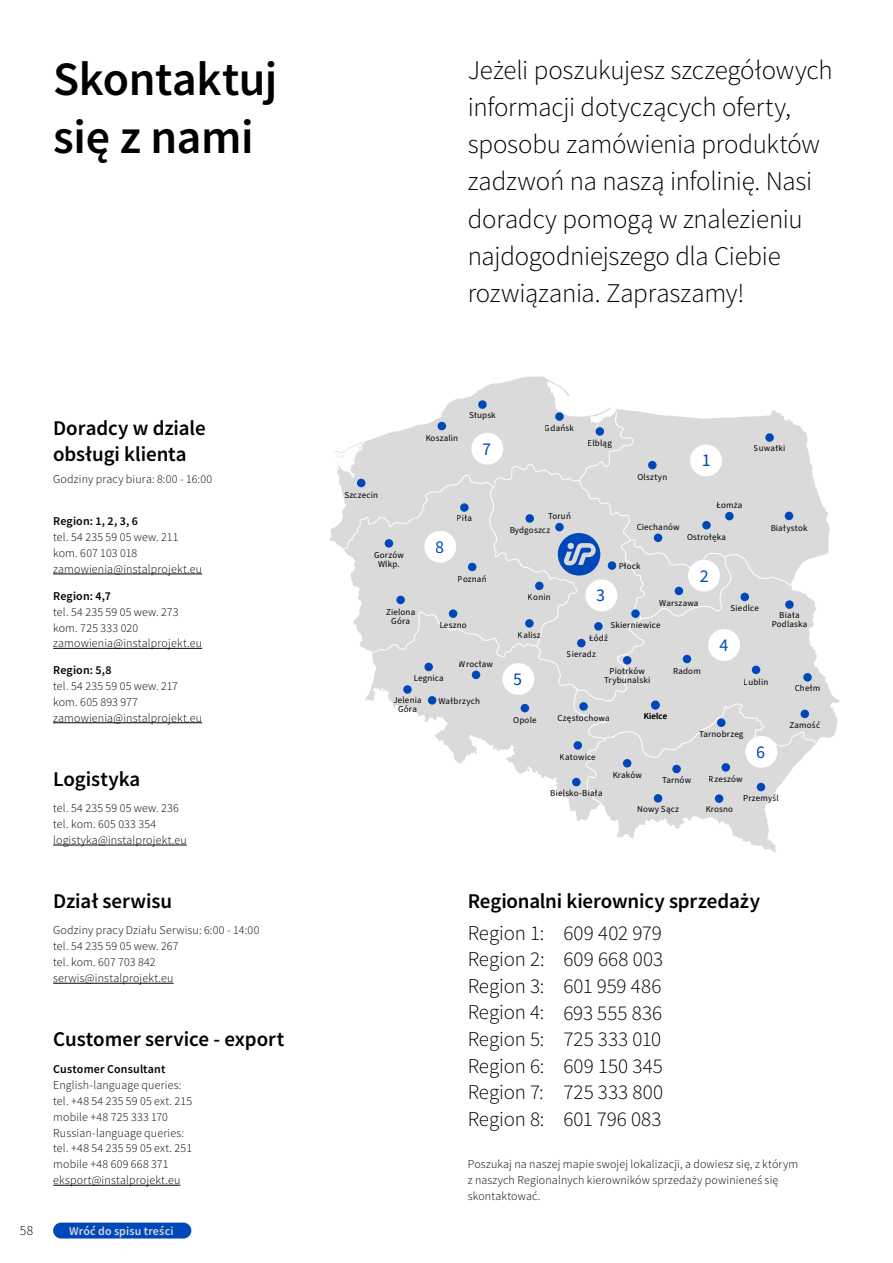
<style>
.page{position:relative;width:893px;height:1263px;background:#fff}
.page>*{position:absolute;margin:0;border:0;box-sizing:border-box;transform-origin:0 0}
.t1{font:48px/58.5px "Source Sans Variable";letter-spacing:-.01em;color:#000}
.t2{font:27px/37.2px "Source Sans Variable";letter-spacing:-.01em;color:#000}
.t3{font:21px/26.5px "Source Sans Variable";letter-spacing:-.005em;color:#000;text-align:justify}
.t4{font:18px "Source Sans Pro";color:#0047ba}
.t5{font:13.5px "Source Sans Variable";color:#000}
.t6{font:12px/15.9px "Source Sans Variable";letter-spacing:.015em;color:#000}
.t7{font:12px "Source Sans Variable";letter-spacing:.01em;color:#dadada}
.t8{font:9px/9px "Source Sans Pro";letter-spacing:.02em;color:#000;text-align:center}
</style>
<div class="page">
<svg style="left:330px;top:376px;width:510px;height:477px"></svg>
<svg style="left:333px;top:393px;width:484px;height:418px"></svg>
<div style="left:651px;top:701px;width:9px;height:9px;background:#0047ba;border-radius:50%"></div>
<div style="left:555px;top:523px;width:9px;height:8px;background:#0047ba;border-radius:50%"></div>
<div style="left:535px;top:582px;width:9px;height:8px;background:#0047ba;border-radius:50%"></div>
<div style="left:631px;top:609px;width:9px;height:9px;background:#0047ba;border-radius:50%"></div>
<div style="left:449px;top:609px;width:8px;height:9px;background:#0047ba;border-radius:50%"></div>
<div style="left:424px;top:663px;width:9px;height:8px;background:#0047ba;border-radius:50%"></div>
<div style="left:403px;top:685px;width:9px;height:9px;background:#0047ba;border-radius:50%"></div>
<div style="left:572px;top:778px;width:9px;height:8px;background:#0047ba;border-radius:50%"></div>
<div style="left:623px;top:656px;width:8px;height:8px;background:#0047ba;border-radius:50%"></div>
<div style="left:740px;top:593px;width:9px;height:8px;background:#0047ba;border-radius:50%"></div>
<div style="left:785px;top:600px;width:9px;height:9px;background:#0047ba;border-radius:50%"></div>
<div style="left:725px;top:512px;width:9px;height:8px;background:#0047ba;border-radius:50%"></div>
<div style="left:765px;top:433px;width:9px;height:9px;background:#0047ba;border-radius:50%"></div>
<div style="left:654px;top:794px;width:8px;height:8px;background:#0047ba;border-radius:50%"></div>
<div style="left:757px;top:783px;width:8px;height:8px;background:#0047ba;border-radius:50%"></div>
<div style="left:803px;top:673px;width:9px;height:8px;background:#0047ba;border-radius:50%"></div>
<div style="left:800px;top:710px;width:9px;height:8px;background:#0047ba;border-radius:50%"></div>
<div style="left:654px;top:533px;width:8px;height:9px;background:#0047ba;border-radius:50%"></div>
<div style="left:478px;top:400px;width:9px;height:9px;background:#0047ba;border-radius:50%"></div>
<div style="left:460px;top:503px;width:9px;height:9px;background:#0047ba;border-radius:50%"></div>
<div style="left:715px;top:794px;width:8px;height:9px;background:#0047ba;border-radius:50%"></div>
<div style="left:577px;top:639px;width:9px;height:8px;background:#0047ba;border-radius:50%"></div>
<div style="left:428px;top:696px;width:8px;height:9px;background:#0047ba;border-radius:50%"></div>
<div style="left:672px;top:765px;width:9px;height:8px;background:#0047ba;border-radius:50%"></div>
<div style="left:53px;top:1222px;width:138px;height:16px;background:#0047ba;border-radius:8px"></div>
<hr style="left:53px;top:574px;width:149px;height:1px;background:#000">
<hr style="left:53px;top:648px;width:149px;height:1px;background:#000">
<hr style="left:53px;top:722px;width:149px;height:1px;background:#000">
<hr style="left:53px;top:845px;width:134px;height:1px;background:#000">
<hr style="left:53px;top:983px;width:121px;height:1px;background:#000">
<hr style="left:53px;top:1185px;width:127px;height:1px;background:#000">
<h1 class="t1" style="left:53px;top:50px;width:226px">Skontaktuj się z nami</h1>
<h2 class="t2" style="left:468px;top:51px;width:366px">Jeżeli poszukujesz szczegółowych informacji dotyczących oferty, sposobu zamówienia produktów zadzwoń na naszą infolinię. Nasi doradcy pomogą w znalezieniu najdogodniejszego dla Ciebie rozwiązania. Zapraszamy!</h2>
<p class="t5" style="left:20px;top:1222px;width:15px">58</p>
<h3 class="t3" style="left:53px;top:415px;width:154px">Doradcy w dziale obsługi klienta</h3>
<p class="t6" style="left:53px;top:471px;width:161px">Godziny pracy biura: 8:00 - 16:00</p>
<p class="t6" style="left:53px;top:513px;width:150px">Region: 1, 2, 3, 6<br>tel. 54 235 59 05 wew. 211 kom. 607 103 018 zamowienia@instalprojekt.eu</p>
<p class="t6" style="left:53px;top:588px;width:150px">Region: 4,7<br>tel. 54 235 59 05 wew. 273 kom. 725 333 020 zamowienia@instalprojekt.eu</p>
<p class="t6" style="left:53px;top:662px;width:150px">Region: 5,8<br>tel. 54 235 59 05 wew. 217 kom. 605 893 977 zamowienia@instalprojekt.eu</p>
<h3 class="t3" style="left:53px;top:765px;width:89px">Logistyka</h3>
<p class="t6" style="left:53px;top:800px;width:135px">tel. 54 235 59 05 wew. 236 tel. kom. 605 033 354 logistyka@instalprojekt.eu</p>
<h3 class="t3" style="left:53px;top:888px;width:121px">Dział serwisu</h3>
<p class="t6" style="left:53px;top:923px;width:208px">Godziny pracy Działu Serwisu: 6:00 - 14:00 tel. 54 235 59 05 wew. 267<br>tel. kom. 607 703 842 serwis@instalprojekt.eu</p>
<h3 class="t3" style="left:53px;top:1026px;width:233px">Customer service - export</h3>
<p class="t6" style="left:53px;top:1061px;width:141px">Customer Consultant<br>English-language queries: tel. +48 54 235 59 05 ext. 215 mobile +48 725 333 170<br>Russian-language queries: tel. +48 54 235 59 05 ext. 251 mobile +48 609 668 371 eksport@instalprojekt.eu</p>
<p class="t7" style="left:69px;top:1223px;width:106px">Wróć do spisu treści</p>
<p class="t8" style="left:425px;top:433px;width:34px">Koszalin</p>
<p class="t8" style="left:469px;top:411px;width:28px">Słupsk</p>
<h3 class="t4" style="left:483px;top:437px;width:10px">7</h3>
<p class="t8" style="left:344px;top:490px;width:35px">Szczecin</p>
<p class="t8" style="left:374px;top:551px;width:31px">Gorzów<br>Wlkp.</p>
<p class="t8" style="left:386px;top:607px;width:31px">Zielona<br>Góra</p>
<h3 class="t4" style="left:436px;top:535px;width:10px">8</h3>
<p class="t8" style="left:457px;top:514px;width:17px">Piła</p>
<p class="t8" style="left:458px;top:574px;width:30px">Poznań</p>
<p class="t8" style="left:439px;top:620px;width:29px">Leszno</p>
<p class="t8" style="left:459px;top:660px;width:36px">Wrocław</p>
<p class="t8" style="left:414px;top:674px;width:32px">Legnica</p>
<p class="t8" style="left:393px;top:696px;width:30px">Jelenia</p>
<p class="t8" style="left:438px;top:696px;width:43px">Wałbrzych</p>
<p class="t8" style="left:398px;top:705px;width:20px">Góra</p>
<p class="t8" style="left:545px;top:424px;width:31px">Gdańsk</p>
<p class="t8" style="left:548px;top:512px;width:24px">Toruń</p>
<p class="t8" style="left:509px;top:526px;width:43px">Bydgoszcz</p>
<p class="t8" style="left:528px;top:592px;width:24px">Konin</p>
<p class="t8" style="left:588px;top:439px;width:26px">Elbląg</p>
<p class="t8" style="left:637px;top:473px;width:31px">Olsztyn</p>
<h3 class="t4" style="left:701px;top:448px;width:10px">1</h3>
<p class="t8" style="left:636px;top:523px;width:45px">Ciechanów</p>
<p class="t8" style="left:716px;top:501px;width:28px">Łomża</p>
<p class="t8" style="left:687px;top:533px;width:40px">Ostrołęka</p>
<p class="t8" style="left:618px;top:562px;width:24px">Płock</p>
<h3 class="t4" style="left:699px;top:564px;width:10px">2</h3>
<p class="t8" style="left:754px;top:444px;width:33px">Suwałki</p>
<p class="t8" style="left:770px;top:523px;width:39px">Białystok</p>
<h3 class="t4" style="left:597px;top:583px;width:10px">3</h3>
<p class="t8" style="left:659px;top:598px;width:41px">Warszawa</p>
<p class="t8" style="left:610px;top:620px;width:51px">Skierniewice</p>
<p class="t8" style="left:731px;top:604px;width:30px">Siedlce</p>
<p class="t8" style="left:771px;top:611px;width:37px">Biała<br>Podlaska</p>
<p class="t8" style="left:518px;top:631px;width:24px">Kalisz</p>
<p class="t8" style="left:589px;top:634px;width:20px">Łódź</p>
<p class="t8" style="left:567px;top:650px;width:31px">Sieradz</p>
<h3 class="t4" style="left:720px;top:633px;width:10px">4</h3>
<h3 class="t4" style="left:514px;top:667px;width:10px">5</h3>
<p class="t8" style="left:604px;top:667px;width:48px">Piotrków<br>Trybunalski</p>
<p class="t8" style="left:673px;top:666px;width:29px">Radom</p>
<p class="t8" style="left:744px;top:677px;width:26px">Lublin</p>
<p class="t8" style="left:795px;top:684px;width:27px">Chełm</p>
<p class="t8" style="left:513px;top:716px;width:25px">Opole</p>
<p class="t8" style="left:557px;top:714px;width:54px">Częstochowa</p>
<p class="t8" style="left:644px;top:712px;width:25px">Kielce</p>
<p class="t8" style="left:789px;top:720px;width:32px">Zamość</p>
<p class="t8" style="left:699px;top:730px;width:46px">Tarnobrzeg</p>
<p class="t8" style="left:560px;top:753px;width:37px">Katowice</p>
<h3 class="t4" style="left:757px;top:740px;width:10px">6</h3>
<p class="t8" style="left:612px;top:771px;width:31px">Kraków</p>
<p class="t8" style="left:662px;top:776px;width:31px">Tarnów</p>
<p class="t8" style="left:709px;top:775px;width:35px">Rzeszów</p>
<p class="t8" style="left:550px;top:789px;width:54px">Bielsko-Biała</p>
<p class="t8" style="left:743px;top:794px;width:37px">Przemyśl</p>
<p class="t8" style="left:637px;top:805px;width:44px">Nowy Sącz</p>
<p class="t8" style="left:705px;top:805px;width:29px">Krosno</p>
<h3 class="t3" style="left:468px;top:885px;width:294px;line-height:32px">Regionalni kierownicy sprzedaży<br>Region 1:</h3>
<h3 class="t3" style="left:468px;top:946px;width:79px">Region 2:<br>Region 3:<br>Region 4:<br>Region 5:<br>Region 6:<br>Region 7:<br>Region 8:</h3>
<h3 class="t3" style="left:563px;top:920px;width:101px">609 402 979<br>609 668 003<br>601 959 486<br>693 555 836<br>725 333 010<br>609 150 345<br>725 333 800<br>601 796 083</h3>
<p class="t6" style="left:468px;top:1156px;width:332px">Poszukaj na naszej mapie swojej lokalizacji, a dowiesz się, z którym z naszych Regionalnych kierowników sprzedaży powinieneś się skontaktować.</p>
</div>
